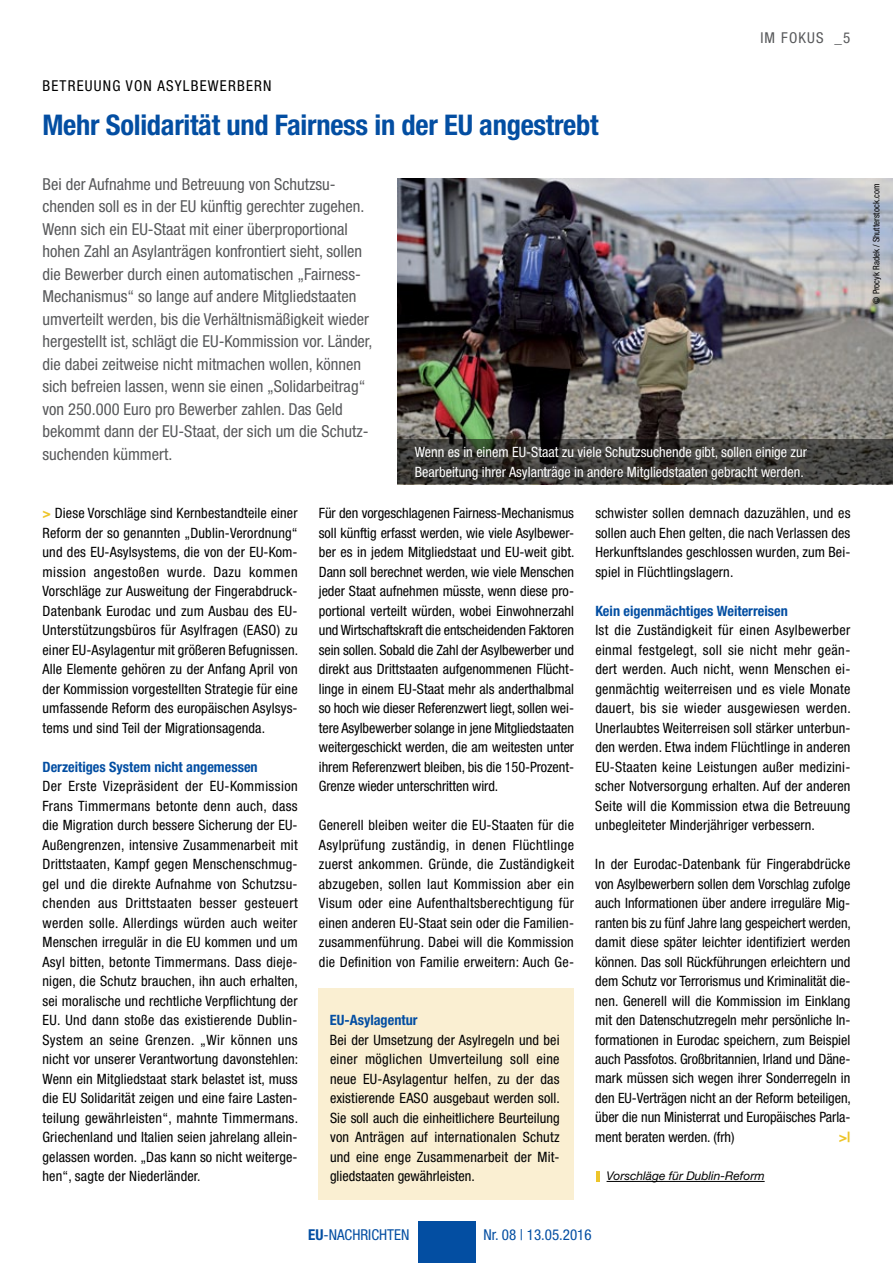
<style>
.page{position:relative;width:893px;height:1263px;background:#fff}
.page>*{position:absolute;margin:0;border:0;box-sizing:border-box;transform-origin:0 0}
.t1{font:700 condensed 28.5px "Helvetica Neue LT";letter-spacing:-.01em;color:#034ea2}
.t2{font:condensed 16.5px/22.5px "Helvetica Neue LT";color:#58595b}
.t3{font:condensed 15px "Helvetica Neue LT";color:#034ea2}
.t4{font:condensed 15px "Helvetica Neue LT";letter-spacing:.08em;color:#000}
.t5{font:condensed 15px "Helvetica Neue LT";color:#58595b}
.t6{font:condensed 14.25px/19.5px "Helvetica Neue LT";letter-spacing:.01em;color:#000;text-align:justify}
.t7{font:condensed 14.25px/19.5px "Helvetica Neue LT";color:#fff}
.t8{font:700 condensed 14.25px "Helvetica Neue LT";color:#034ea2}
.t9{font:700 condensed 14.25px "Helvetica Neue LT";color:#edc52a}
.t10{font:italic 12px "Helvetica Neue LT";color:#000}
.t11{font:condensed 9px "Helvetica Neue LT";color:#000}
.s1{font-weight:700;color:#edc52a}
.s2{font-weight:700}
</style>
<div class="page">
<div style="left:418px;top:1221px;width:57px;height:42px;background:#034ea2"></div>
<img style="left:398px;top:179px;width:495px;height:306px">
<div style="left:319px;top:988px;width:255px;height:212px;background:#faefd2"></div>
<svg style="left:398px;top:439px;width:495px;height:45px;background:#3b3a37"></svg>
<hr style="left:607px;top:1181px;width:158px;height:1px;background:#000">
<hr style="left:596px;top:1171px;width:4px;height:10px;background:#edc52a">
<p class="t4" style="left:43px;top:77px;width:167px">Betreuung von Asylbewe</p>
<p class="t4" style="left:228px;top:77px;width:45px">rbern</p>
<h1 class="t1" style="left:43px;top:108px;width:558px">Mehr Solidarität und Fairness in der EU angestrebt</h1>
<p class="t5" style="left:760px;top:29px;width:92px">Im Fokus _5</p>
<p class="t2" style="left:43px;top:173px;width:332px">Bei der Aufnahme und Betreuung von Schutzsu&shy;chenden soll es in der EU künftig gerechter zugehen.<br>Wenn sich ein EU-Staat mit einer überproportional hohen Zahl an Asylanträgen konfrontiert sieht, sollen die Bewerber durch einen automatischen „Fairness-Mechanismus“ so lange auf andere Mitgliedstaaten umverteilt werden, bis die Verhältnismäßigkeit wieder hergestellt ist, schlägt die EU-Kommission vor. Länder, die dabei zeitweise nicht mitmachen wollen, können sich befreien lassen, wenn sie einen „Solidarbeitrag“ von 250.000 Euro pro Bewerber zahlen. Das Geld bekommt dann der EU-Staat, der sich um die Schutz&shy;suchenden kümmert.</p>
<p class="t7" style="left:415px;top:442px;width:394px">Wenn es in einem EU-Staat zu viele Schutzsuchende gibt, sollen einige zur<br>Bearbeitung ihrer Asylanträge in andere Mitgliedstaaten gebracht werden.</p>
<p class="t6" style="left:43px;top:503px;width:257px"><span class="s1">&gt;</span> Diese Vorschläge sind Kernbestandteile einer Reform der so genannten „Dublin-Verordnung“ und des EU-Asylsystems, die von der EU-Kom&shy;mission angestoßen wurde. Dazu kommen Vorschläge zur Ausweitung der Fingerabdruck-Datenbank Eurodac und zum Ausbau des EU-Unterstützungsbüros für Asylfragen (EASO) zu einer EU-Asylagentur mit größeren Befugnissen.<br>Alle Elemente gehören zu der Anfang April von der Kommission vorgestellten Strategie für eine umfassende Reform des europäischen Asylsys&shy;tems und sind Teil der Migrationsagenda.</p>
<p class="t8" style="left:43px;top:758px;width:217px">Derzeitiges System nicht angemessen</p>
<p class="t6" style="left:42px;top:776px;width:257px">Der Erste Vizepräsident der EU-Kommission Frans Timmermans betonte denn auch, dass die Migration durch bessere Sicherung der EU-Außengrenzen, intensive Zusammenarbeit mit Drittstaaten, Kampf gegen Menschenschmug&shy;gel und die direkte Aufnahme von Schutzsu&shy;chenden aus Drittstaaten besser gesteuert werden solle. Allerdings würden auch weiter Menschen irregulär in die EU kommen und um Asyl bitten, betonte Timmermans. Dass dieje&shy;nigen, die Schutz brauchen, ihn auch erhalten, sei moralische und rechtliche Verpflichtung der EU. Und dann stoße das existierende Dublin-System an seine Grenzen. „Wir können uns nicht vor unserer Verantwortung davonstehlen:<br>Wenn ein Mitgliedstaat stark belastet ist, muss die EU Solidarität zeigen und eine faire Lasten&shy;teilung gewährleisten“, mahnte Timmermans.<br>Griechenland und Italien seien jahrelang allein&shy;gelassen worden. „Das kann so nicht weiterge&shy;hen“, sagte der Niederländer.</p>
<p class="t6" style="left:319px;top:503px;width:257px">Für den vorgeschlagenen Fairness-Mechanismus soll künftig erfasst werden, wie viele Asylbewer&shy;ber es in jedem Mitgliedstaat und EU-weit gibt.<br>Dann soll berechnet werden, wie viele Menschen jeder Staat aufnehmen müsste, wenn diese pro&shy;portional verteilt würden, wobei Einwohnerzahl und Wirtschaftskraft die entscheidenden Faktoren sein sollen. Sobald die Zahl der Asylbewerber und direkt aus Drittstaaten aufgenommenen Flücht&shy;linge in einem EU-Staat mehr als anderthalbmal so hoch wie dieser Referenzwert liegt, sollen wei&shy;tere Asylbewerber solange in jene Mitgliedstaaten weitergeschickt werden, die am weitesten unter ihrem Referenzwert bleiben, bis die 150-Prozent-Grenze wieder unterschritten wird.</p>
<p class="t6" style="left:319px;top:815px;width:257px">Generell bleiben weiter die EU-Staaten für die Asylprüfung zuständig, in denen Flüchtlinge zuerst ankommen. Gründe, die Zuständigkeit abzugeben, sollen laut Kommission aber ein Visum oder eine Aufenthaltsberechtigung für einen anderen EU-Staat sein oder die Familien&shy;zusammenführung. Dabei will die Kommission die Definition von Familie erweitern: Auch Ge-</p>
<p class="t8" style="left:330px;top:1012px;width:89px">EU-Asylagentur</p>
<p class="t6" style="left:330px;top:1030px;width:231px">Bei der Umsetzung der Asylregeln und bei einer möglichen Umverteilung soll eine neue EU-Asylagentur helfen, zu der das existierende EASO</p>
<p class="t6" style="left:330px;top:1088px;width:232px;text-indent:103px">ausgebaut werden soll.<br>Sie soll auch die einheitlichere Beurteilung von Anträgen auf internationalen Schutz und eine enge Zusammenarbeit der Mit&shy;gliedstaaten gewährleisten.</p>
<p class="t6" style="left:595px;top:503px;width:257px">schwister sollen demnach dazuzählen, und es sollen auch Ehen gelten, die nach Verlassen des Herkunftslandes geschlossen wurden, zum Bei&shy;spiel in Flüchtlingslagern.</p>
<p class="t8" style="left:595px;top:602px;width:194px">Kein eigenmächtiges Weiterreisen</p>
<p class="t6" style="left:595px;top:620px;width:257px">Ist die Zuständigkeit für einen Asylbewerber einmal festgelegt, soll sie nicht mehr geän&shy;dert werden. Auch nicht, wenn Menschen ei&shy;genmächtig weiterreisen und es viele Monate dauert, bis sie wieder ausgewiesen werden.<br>Unerlaubtes Weiterreisen soll stärker unterbun&shy;den werden. Etwa indem Flüchtlinge in anderen EU-Staaten keine Leistungen außer medizini&shy;scher Notversorgung erhalten. Auf der anderen Seite will die Kommission etwa die Betreuung unbegleiteter Minderjähriger verbessern.</p>
<p class="t6" style="left:595px;top:854px;width:257px">In der Eurodac-Datenbank für Fingerabdrücke von Asylbewerbern sollen dem Vorschlag zufolge auch Informationen über andere irreguläre Mig&shy;ranten bis zu fünf Jahre lang gespeichert werden, damit diese später leichter identifiziert werden können. Das soll Rückführungen erleichtern und dem Schutz vor Terrorismus und Kriminalität die&shy;nen. Generell will die Kommission im Einklang mit den Datenschutzregeln mehr persönliche In&shy;formationen in Eurodac speichern, zum Beispiel auch Passfotos. Großbritannien, Irland und Däne&shy;mark müssen sich wegen ihrer Sonderregeln in den EU-Verträgen nicht an der Reform beteiligen, über die nun Ministerrat und Europäisches Parla&shy;ment beraten werden. (frh)</p>
<p class="t9" style="left:839px;top:1128px;width:13px">&gt;|</p>
<p class="t10" style="left:607px;top:1169px;width:160px">Vorschläge für Dublin-Reform</p>
<p class="t3" style="left:308px;top:1226px;width:29px"><span class="s2">EU</span>-NACHRICHT</p>
<p class="t3" style="left:394px;top:1226px;width:15px">EN</p>
<p class="t3" style="left:484px;top:1226px;width:110px">Nr. 08 | 13.05.2016</p>
<p class="t11" style="left:871px;top:304px;width:121px;rotate:-90deg">© Procyk Radek / Shutterstock.com</p>
</div>
